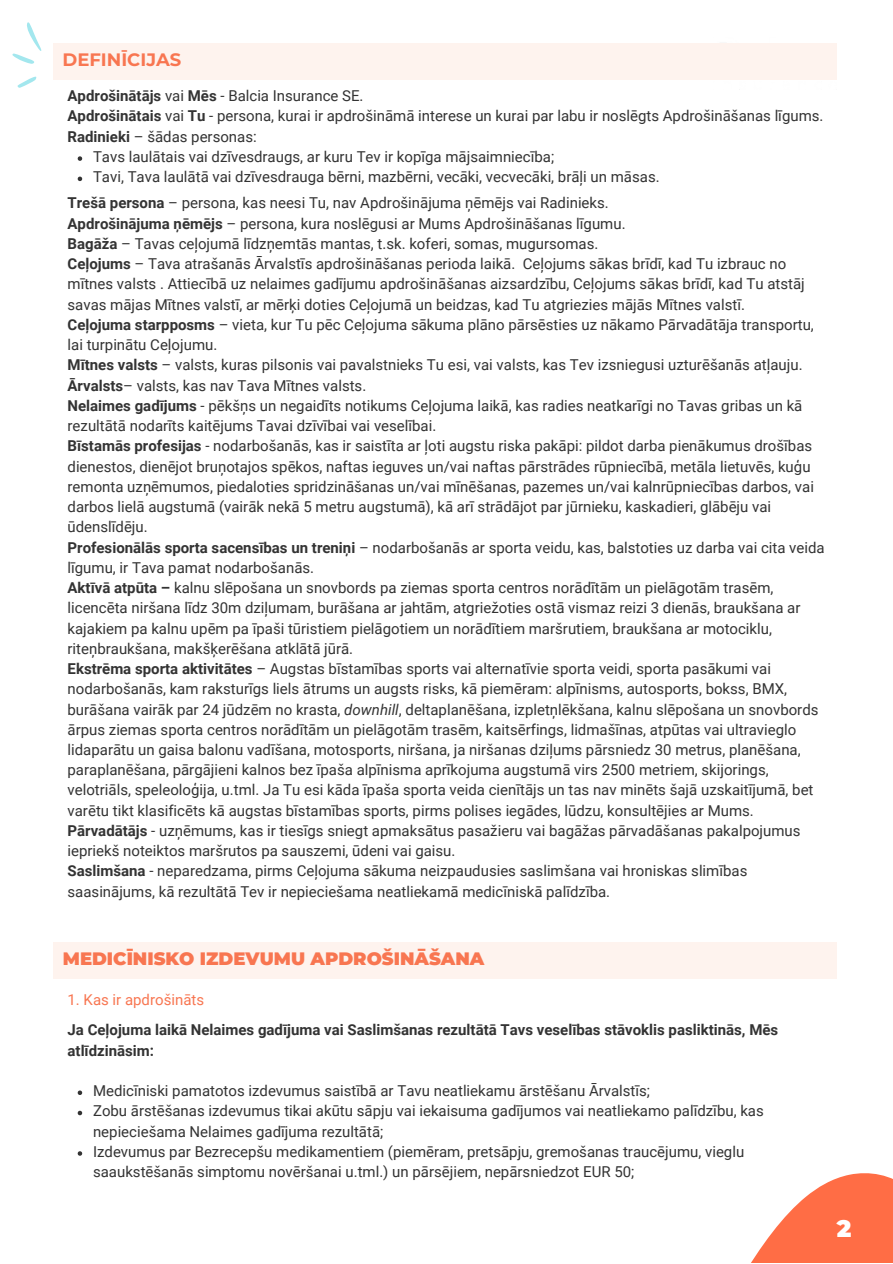
<style>
.page{position:relative;width:893px;height:1264px;background:#fff}
.page>*{position:absolute;margin:0;border:0;box-sizing:border-box;transform-origin:0 0}
.t1{font:900 24px "Montserrat";color:#fff}
.t2{font:900 18px "Montserrat";color:#f87651}
.t3{font:700 18px "Montserrat";color:#f87651}
.t4{font:15px/20.2px "Roboto";color:#333}
.t5{font:700 15px/20.2px "Roboto";color:#333}
.t6{font:15px "Roboto";color:#f87651}
.s1{font-weight:700}
.s2{font-style:italic}
</style>
<div class="page">
<svg style="left:78px;top:156px;width:4px;height:5px"></svg>
<svg style="left:78px;top:177px;width:4px;height:4px"></svg>
<div style="left:53px;top:43px;width:783px;height:37px;background:#fef3ee"></div>
<svg style="left:12px;top:22px;width:30px;height:42px"></svg>
<svg style="left:17px;top:76px;width:20px;height:12px"></svg>
<div style="left:53px;top:942px;width:783px;height:37px;background:#fef3ee"></div>
<svg style="left:78px;top:1090px;width:4px;height:4px"></svg>
<svg style="left:78px;top:1110px;width:4px;height:5px"></svg>
<div style="left:825px;top:1173px;width:67px;height:89px;background:#ff6d45"></div>
<img style="left:77px;top:1151px;width:748px;height:112px">
<p class="t3" style="left:62px;top:48px;width:120px">DEFINĪCIJAS</p>
<p class="t4" style="left:68px;top:86px;width:297px"><span class="s1">Apdrošinātājs</span> vai <span class="s1">Mēs</span> - Balcia Insurance SE.</p>
<p class="t4" style="left:68px;top:106px;width:757px"><span class="s1">Apdrošinātais</span> vai <span class="s1">Tu</span> - persona, kurai ir apdrošināmā interese un kurai par labu ir noslēgts Apdrošināšanas līgums.</p>
<p class="t4" style="left:68px;top:126px;width:191px"><span class="s1">Radinieki</span> – šādas personas:</p>
<p class="t4" style="left:93px;top:147px;width:462px">Tavs laulātais vai dzīvesdraugs, ar kuru Tev ir kopīga mājsaimniecība;</p>
<p class="t4" style="left:93px;top:167px;width:568px">Tavi, Tava laulātā vai dzīvesdrauga bērni, mazbērni, vecāki, vecvecāki, brāļi un māsas.</p>
<p class="t4" style="left:68px;top:193px;width:542px"><span class="s1">Trešā persona</span> – persona, kas neesi Tu, nav Apdrošinājuma ņēmējs vai Radinieks.</p>
<p class="t4" style="left:68px;top:213px;width:559px"><span class="s1">Apdrošinājuma ņēmējs</span> – persona, kura noslēgusi ar Mums Apdrošināšanas līgumu.</p>
<p class="t4" style="left:68px;top:234px;width:532px"><span class="s1">Bagāža</span> – Tavas ceļojumā līdzņemtās mantas, t.sk. koferi, somas, mugursomas.</p>
<p class="t4" style="left:68px;top:254px;width:738px"><span class="s1">Ceļojums</span> – Tava atrašanās Ārvalstīs apdrošināšanas perioda laikā. Ceļojums sākas brīdī, kad Tu izbrauc no mītnes valsts . Attiecībā uz nelaimes gadījumu apdrošināšanas aizsardzību, Ceļojums sākas brīdī, kad Tu atstāj savas mājas Mītnes valstī, ar mērķi doties Ceļojumā un beidzas, kad Tu atgriezies mājās Mītnes valstī.</p>
<p class="t4" style="left:68px;top:315px;width:747px"><span class="s1">Ceļojuma starpposms</span> – vieta, kur Tu pēc Ceļojuma sākuma plāno pārsēsties uz nākamo Pārvadātāja transportu, lai turpinātu Ceļojumu.</p>
<p class="t4" style="left:68px;top:355px;width:736px"><span class="s1">Mītnes valsts</span> – valsts, kuras pilsonis vai pavalstnieks Tu esi, vai valsts, kas Tev izsniegusi uzturēšanās atļauju.</p>
<p class="t4" style="left:68px;top:375px;width:300px"><span class="s1">Ārvalsts</span>– valsts, kas nav Tava Mītnes valsts.</p>
<p class="t4" style="left:68px;top:395px;width:736px"><span class="s1">Nelaimes gadījums</span> - pēkšņs un negaidīts notikums Ceļojuma laikā, kas radies neatkarīgi no Tavas gribas un kā rezultātā nodarīts kaitējums Tavai dzīvībai vai veselībai.</p>
<p class="t4" style="left:68px;top:436px;width:747px"><span class="s1">Bīstamās profesijas</span> - nodarbošanās, kas ir saistīta ar ļoti augstu riska pakāpi: pildot darba pienākumus drošības dienestos, dienējot bruņotajos spēkos, naftas ieguves un/vai naftas pārstrādes rūpniecībā, metāla lietuvēs, kuģu remonta uzņēmumos, piedaloties spridzināšanas un/vai mīnēšanas, pazemes un/vai kalnrūpniecības darbos, vai darbos lielā augstumā (vairāk nekā 5 metru augstumā), kā arī strādājot par jūrnieku, kaskadieri, glābēju vai ūdenslīdēju.</p>
<p class="t4" style="left:68px;top:537px;width:758px"><span class="s1">Profesionālās sporta sacensības un treniņi</span> – nodarbošanās ar sporta veidu, kas, balstoties uz darba vai cita veida līgumu, ir Tava pamat nodarbošanās.</p>
<p class="t4" style="left:68px;top:578px;width:734px"><span class="s1">Aktīvā atpūta –</span> kalnu slēpošana un snovbords pa ziemas sporta centros norādītām un pielāgotām trasēm, licencēta niršana līdz 30m dziļumam, burāšana ar jahtām, atgriežoties ostā vismaz reizi 3 dienās, braukšana ar kajakiem pa kalnu upēm pa īpaši tūristiem pielāgotiem un norādītiem maršrutiem, braukšana ar motociklu, riteņbraukšana, makšķerēšana atklātā jūrā.</p>
<p class="t4" style="left:68px;top:658px;width:752px"><span class="s1">Ekstrēma sporta aktivitātes</span> – Augstas bīstamības sports vai alternatīvie sporta veidi, sporta pasākumi vai nodarbošanās, kam raksturīgs liels ātrums un augsts risks, kā piemēram: alpīnisms, autosports, bokss, BMX, burāšana vairāk par 24 jūdzēm no krasta, <span class="s2">downhill</span>, deltaplanēšana, izpletņlēkšana, kalnu slēpošana un snovbords ārpus ziemas sporta centros norādītām un pielāgotām trasēm, kaitsērfings, lidmašīnas, atpūtas vai ultravieglo lidaparātu un gaisa balonu vadīšana, motosports, niršana, ja niršanas dziļums pārsniedz 30 metrus, planēšana, paraplanēšana, pārgājieni kalnos bez īpaša alpīnisma aprīkojuma augstumā virs 2500 metriem, skijorings, velotriāls, speleoloģija, u.tml. Ja Tu esi kāda īpaša sporta veida cienītājs un tas nav minēts šajā uzskaitījumā, bet varētu tikt klasificēts kā augstas bīstamības sports, pirms polises iegādes, lūdzu, konsultējies ar Mums.</p>
<p class="t4" style="left:68px;top:820px;width:734px"><span class="s1">Pārvadātājs</span> - uzņēmums, kas ir tiesīgs sniegt apmaksātus pasažieru vai bagāžas pārvadāšanas pakalpojumus iepriekš noteiktos maršrutos pa sauszemi, ūdeni vai gaisu.</p>
<p class="t4" style="left:68px;top:861px;width:681px"><span class="s1">Saslimšana</span> - neparedzama, pirms Ceļojuma sākuma neizpaudusies saslimšana vai hroniskas slimības saasinājums, kā rezultātā Tev ir nepieciešama neatliekamā medicīniskā palīdzība.</p>
<p class="t2" style="left:63px;top:947px;width:423px">MEDICĪNISKO IZDEVUMU APDROŠINĀŠANA</p>
<p class="t6" style="left:68px;top:991px;width:138px">1. Kas ir apdrošināts</p>
<p class="t5" style="left:68px;top:1020px;width:712px">Ja Ceļojuma laikā Nelaimes gadījuma vai Saslimšanas rezultātā Tavs veselības stāvoklis pasliktinās, Mēs atlīdzināsim:</p>
<p class="t4" style="left:93px;top:1080px;width:558px">Medicīniski pamatotos izdevumus saistībā ar Tavu neatliekamu ārstēšanu Ārvalstīs;</p>
<p class="t4" style="left:93px;top:1101px;width:672px">Zobu ārstēšanas izdevumus tikai akūtu sāpju vai iekaisuma gadījumos vai neatliekamo palīdzību, kas nepieciešama Nelaimes gadījuma rezultātā;</p>
<p class="t4" style="left:93px;top:1141px;width:652px">Izdevumus par Bezrecepšu medikamentiem (piemēram, pretsāpju, gremošanas traucējumu, vieglu saaukstēšanās simptomu novēršanai u.tml.) un pārsējiem, nepārsniedzot EUR 50;</p>
<p class="t1" style="left:836px;top:1208px;width:16px">3</p>
<p class="t1" style="left:836px;top:1213px;width:16px">2</p>
</div>
